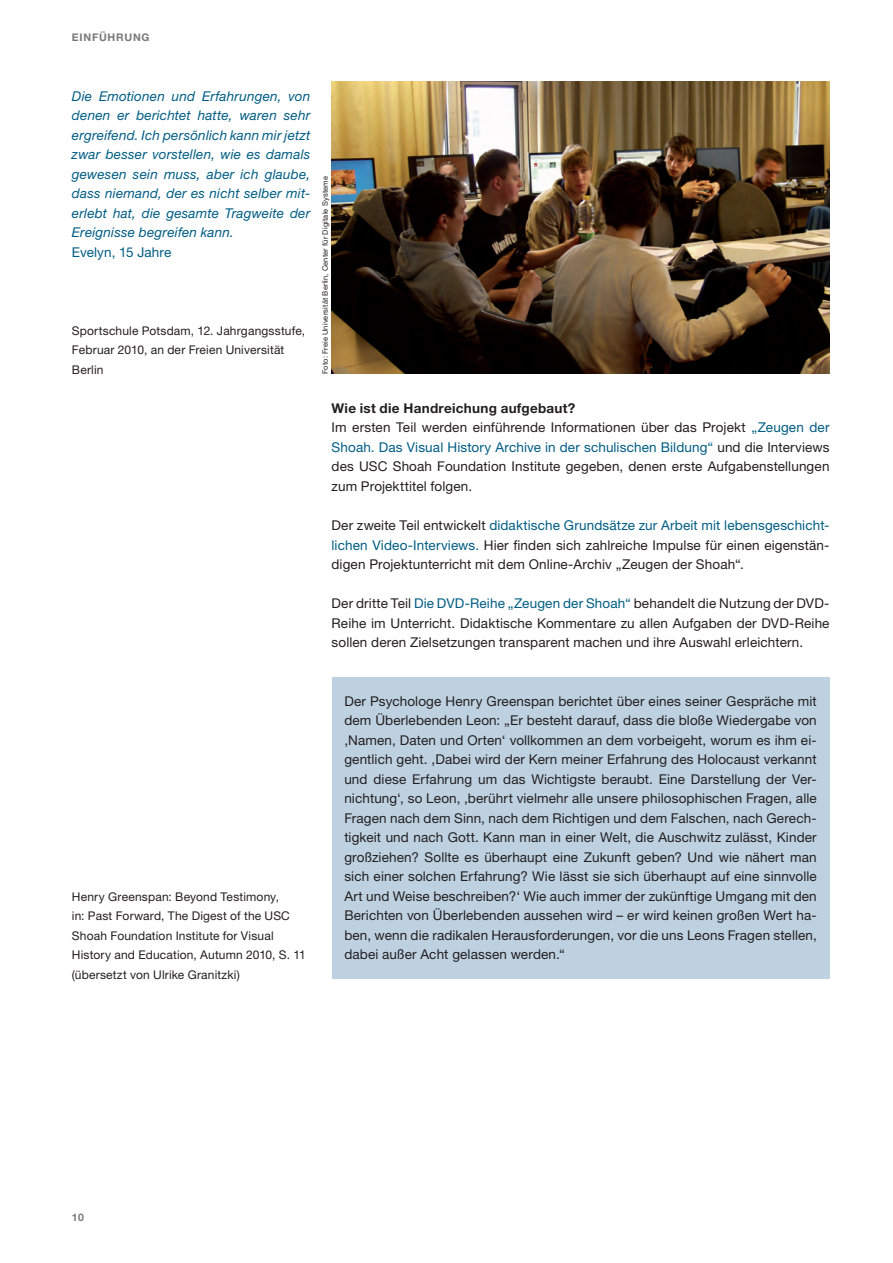
<style>
.page{position:relative;width:893px;height:1263px;background:#fff}
.page>*{position:absolute;margin:0;border:0;box-sizing:border-box;transform-origin:0 0}
.t1{font:13.5px/19.5px "Helvetica Neue LT Std";letter-spacing:.01em;color:#231f20;text-align:justify}
.t2{font:italic 13.5px/19.5px "Helvetica Neue LT Std";letter-spacing:.015em;color:#005d84;text-align:justify}
.t3{font:13.5px "Helvetica Neue LT Std";letter-spacing:.01em;color:#005d84}
.t4{font:12px/19.5px "Helvetica Neue LT Std";letter-spacing:.015em;color:#231f20}
.t5{font:700 10.5px "Helvetica Neue LT Std";color:#7a797a}
.t6{font:7.5px "Helvetica Neue LT Std";letter-spacing:.02em;color:#231f20}
.s1{font-weight:700}
.s2{color:#005d84}
</style>
<div class="page">
<div style="left:331px;top:677px;width:498px;height:301px;background:#bed1e1"></div>
<img style="left:331px;top:82px;width:498px;height:292px">
<p class="t5" style="left:72px;top:31px;width:10px">Einf</p>
<p class="t5" style="left:99px;top:31px;width:13px">ührung</p>
<p class="t2" style="left:72px;top:86px;width:240px">Die Emotionen und Erfahrungen, von denen er berichtet hatte, waren sehr ergreifend. Ich persönlich kann mir jetzt zwar besser vorstellen, wie es damals gewesen sein muss, aber ich glaube, dass niemand, der es nicht selber mit&shy;erlebt hat, die gesamte Tragweite der Ereignisse begreifen kann.</p>
<p class="t3" style="left:72px;top:244px;width:101px">Evelyn, 15 Jahre</p>
<p class="t4" style="left:72px;top:320px;width:234px">Sportschule Potsdam, 12. Jahrgangsstufe,<br>Februar 2010, an der Freien Universität<br>Berlin</p>
<p class="t6" style="left:320px;top:374px;width:199px;rotate:-90deg">Foto: Freie Universität Berlin, Center für Digitale Systeme</p>
<p class="t1" style="left:331px;top:398px;width:499px;text-align:left"><span class="s1">Wie ist die Handreichung aufgebaut?<br></span>Im ersten Teil werden einführende Informationen über das Projekt <span class="s2">„Zeugen der Shoah. Das Visual History Archive in der schulischen Bildung“</span> und die Interviews des USC Shoah Foundation Institute gegeben, denen erste Aufgabenstellungen zum Projekttitel folgen.</p>
<p class="t1" style="left:331px;top:515px;width:499px">Der zweite Teil entwickelt <span class="s2">didaktische Grundsätze zur Arbeit mit lebensgeschicht&shy;lichen Video-Interviews.</span> Hier finden sich zahlreiche Impulse für einen eigenstän&shy;digen Projektunterricht mit dem Online-Archiv „Zeugen der Shoah“.</p>
<p class="t1" style="left:331px;top:593px;width:499px">Der dritte Teil <span class="s2">Die DVD-Reihe „Zeugen der Shoah“</span> behandelt die Nutzung der DVD-Reihe im Unterricht. Didaktische Kommentare zu allen Aufgaben der DVD-Reihe sollen deren Zielsetzungen transparent machen und ihre Auswahl erleichtern.</p>
<p class="t4" style="left:72px;top:886px;width:235px">Henry Greenspan: Beyond Testimony,<br>in: Past Forward, The Digest of the USC Shoah Foundation Institute for Visual History and Education, Autumn 2010, S. 11 (übersetzt von Ulrike Granitzki)</p>
<p class="t1" style="left:344px;top:690px;width:474px">Der Psychologe Henry Greenspan berichtet über eines seiner Gespräche mit dem Überlebenden Leon: „Er besteht darauf, dass die bloße Wiedergabe von ‚Namen, Daten und Orten‘ vollkommen an dem vorbeigeht, worum es ihm ei&shy;gentlich geht. ‚Dabei wird der Kern meiner Erfahrung des Holocaust verkannt und diese Erfahrung um das Wichtigste beraubt. Eine Darstellung der Ver&shy;nichtung‘, so Leon, ‚berührt vielmehr alle unsere philosophischen Fragen, alle Fragen nach dem Sinn, nach dem Richtigen und dem Falschen, nach Gerech&shy;tigkeit und nach Gott. Kann man in einer Welt, die Auschwitz zulässt, Kinder großziehen? Sollte es überhaupt eine Zukunft geben? Und wie nähert man sich einer solchen Erfahrung? Wie lässt sie sich überhaupt auf eine sinnvolle Art und Weise beschreiben?‘ Wie auch immer der zukünftige Umgang mit den Berichten von Überlebenden aussehen wird – er wird keinen großen Wert ha&shy;ben, wenn die radikalen Herausforderungen, vor die uns Leons Fragen stellen, dabei außer Acht gelassen werden.“</p>
<p class="t5" style="left:72px;top:1209px;width:14px">10</p>
</div>
